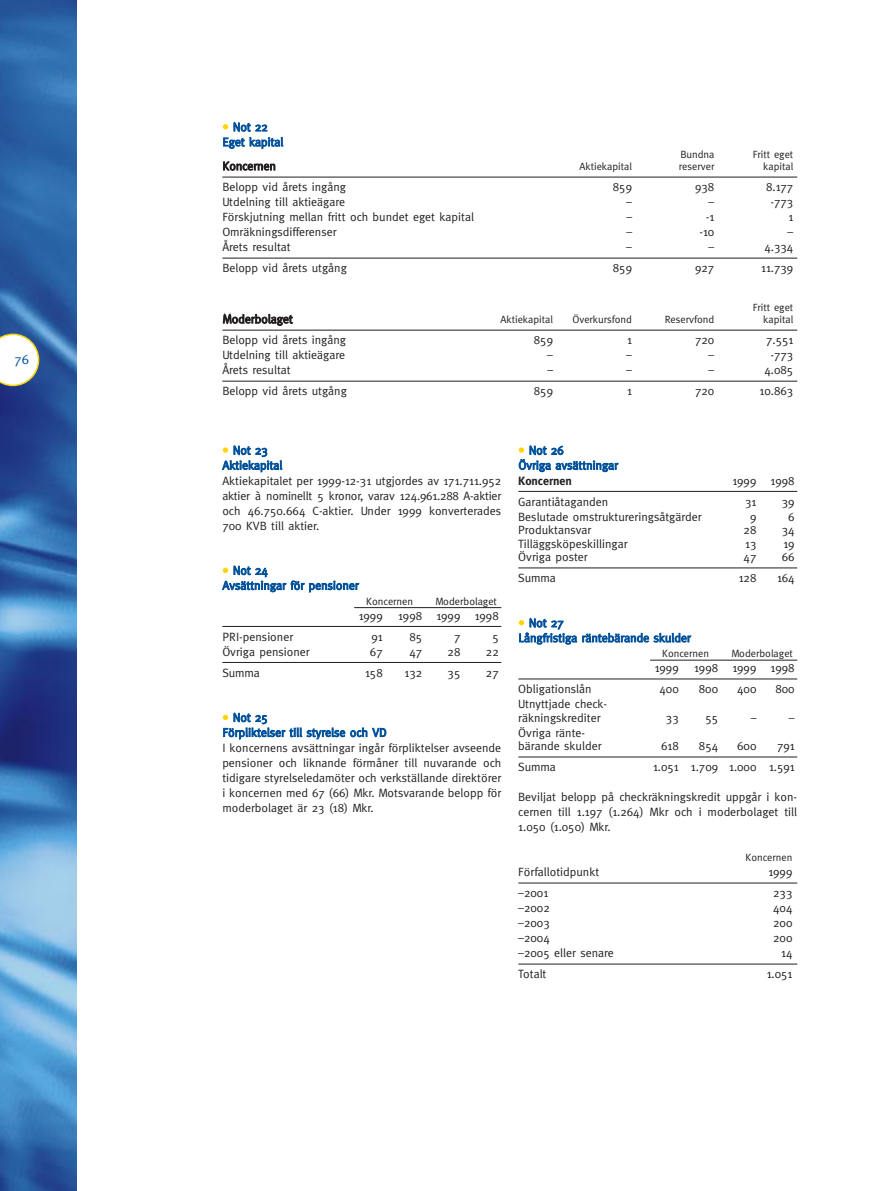
<style>
.page{position:relative;width:893px;height:1191px;background:#fff}
.page>*{position:absolute;margin:0;border:0;box-sizing:border-box;transform-origin:0 0}
.t1{font:13.5px "Meta";color:#01529b}
.t2{font:12px/15px "Meta";color:#231f20;text-align:justify}
.t3{font:12px/15px "Meta";color:#01529b}
.t4{font:700 12px "Meta";color:#231f20}
.t5{font:10.5px "Meta";color:#231f20}
.s1{color:#fed304}
</style>
<div class="page">
<img style="left:0;top:0;width:76px;height:1191px">
<svg style="left:0;top:333px;width:39px;height:53px"></svg>
<hr style="left:222px;top:177px;width:575px;height:1px;background:#231f20">
<hr style="left:222px;top:258px;width:575px;height:1px;background:#231f20">
<hr style="left:222px;top:330px;width:575px;height:1px;background:#231f20">
<hr style="left:222px;top:381px;width:575px;height:1px;background:#231f20">
<hr style="left:354px;top:607px;width:147px;height:1px;background:#231f20">
<hr style="left:222px;top:626px;width:279px;height:1px;background:#231f20">
<hr style="left:222px;top:662px;width:279px;height:1px;background:#231f20">
<hr style="left:518px;top:491px;width:279px;height:1px;background:#231f20">
<hr style="left:518px;top:567px;width:279px;height:1px;background:#231f20">
<hr style="left:650px;top:660px;width:147px;height:1px;background:#231f20">
<hr style="left:518px;top:678px;width:279px;height:1px;background:#231f20">
<hr style="left:518px;top:756px;width:279px;height:1px;background:#231f20">
<hr style="left:518px;top:882px;width:279px;height:1px;background:#231f20">
<hr style="left:518px;top:963px;width:279px;height:1px;background:#231f20">
<p class="t1" style="left:15px;top:354px;width:16px">76</p>
<p class="t3" style="left:223px;top:121px;width:62px"><span class="s1">•</span> Not 22<br>Eget kapital</p>
<p class="t5" style="left:680px;top:151px;width:36px">Bundna</p>
<p class="t5" style="left:753px;top:151px;width:42px">Fritt eget</p>
<p class="t2" style="left:223px;top:160px;width:55px">Koncernen</p>
<p class="t5" style="left:579px;top:163px;width:54px">Aktiekapital</p>
<p class="t5" style="left:679px;top:163px;width:37px">reserver</p>
<p class="t5" style="left:763px;top:163px;width:32px">kapital</p>
<p class="t2" style="left:222px;top:181px;width:125px">Belopp vid årets ingång</p>
<p class="t2" style="left:613px;top:181px;width:21px">859</p>
<p class="t2" style="left:695px;top:181px;width:21px">938</p>
<p class="t2" style="left:766px;top:181px;width:29px">8.177</p>
<p class="t2" style="left:222px;top:196px;width:124px">Utdelning till aktieägare</p>
<p class="t2" style="left:626px;top:196px;width:7px">–</p>
<p class="t2" style="left:709px;top:196px;width:7px">–</p>
<p class="t2" style="left:770px;top:196px;width:24px">-773</p>
<p class="t2" style="left:222px;top:211px;width:253px">Förskjutning mellan fritt och bundet eget kapital</p>
<p class="t2" style="left:626px;top:211px;width:7px">–</p>
<p class="t2" style="left:706px;top:211px;width:10px">-1</p>
<p class="t2" style="left:788px;top:211px;width:6px">1</p>
<p class="t2" style="left:222px;top:226px;width:116px">Omräkningsdifferenser</p>
<p class="t2" style="left:626px;top:226px;width:7px">–</p>
<p class="t2" style="left:699px;top:226px;width:16px">-10</p>
<p class="t2" style="left:788px;top:226px;width:7px">–</p>
<p class="t2" style="left:222px;top:241px;width:70px">Årets resultat</p>
<p class="t2" style="left:626px;top:241px;width:7px">–</p>
<p class="t2" style="left:709px;top:241px;width:7px">–</p>
<p class="t2" style="left:764px;top:241px;width:30px">4.334</p>
<p class="t2" style="left:222px;top:262px;width:126px">Belopp vid årets utgång</p>
<p class="t2" style="left:613px;top:262px;width:21px">859</p>
<p class="t2" style="left:695px;top:262px;width:21px">927</p>
<p class="t2" style="left:761px;top:262px;width:34px">11.739</p>
<p class="t5" style="left:753px;top:304px;width:42px">Fritt eget</p>
<p class="t2" style="left:223px;top:313px;width:72px">Moderbolaget</p>
<p class="t5" style="left:500px;top:316px;width:54px">Aktiekapital</p>
<p class="t5" style="left:572px;top:316px;width:61px">Överkursfond</p>
<p class="t5" style="left:665px;top:316px;width:51px">Reservfond</p>
<p class="t5" style="left:763px;top:316px;width:32px">kapital</p>
<p class="t2" style="left:222px;top:334px;width:125px">Belopp vid årets ingång</p>
<p class="t2" style="left:534px;top:334px;width:21px">859</p>
<p class="t2" style="left:627px;top:334px;width:6px">1</p>
<p class="t2" style="left:695px;top:334px;width:21px">720</p>
<p class="t2" style="left:766px;top:334px;width:29px">7.551</p>
<p class="t2" style="left:222px;top:349px;width:124px">Utdelning till aktieägare</p>
<p class="t2" style="left:547px;top:349px;width:7px">–</p>
<p class="t2" style="left:626px;top:349px;width:7px">–</p>
<p class="t2" style="left:709px;top:349px;width:7px">–</p>
<p class="t2" style="left:770px;top:349px;width:24px">-773</p>
<p class="t2" style="left:222px;top:364px;width:70px">Årets resultat</p>
<p class="t2" style="left:547px;top:364px;width:7px">–</p>
<p class="t2" style="left:626px;top:364px;width:7px">–</p>
<p class="t2" style="left:709px;top:364px;width:7px">–</p>
<p class="t2" style="left:764px;top:364px;width:30px">4.085</p>
<p class="t2" style="left:222px;top:385px;width:126px">Belopp vid årets utgång</p>
<p class="t2" style="left:534px;top:385px;width:21px">859</p>
<p class="t2" style="left:627px;top:385px;width:6px">1</p>
<p class="t2" style="left:695px;top:385px;width:21px">720</p>
<p class="t2" style="left:760px;top:385px;width:35px">10.863</p>
<p class="t3" style="left:223px;top:444px;width:61px"><span class="s1">•</span> Not 23<br>Aktiekapital</p>
<p class="t2" style="left:222px;top:474px;width:280px">Aktiekapitalet per 1999-12-31 utgjordes av 171.711.952 aktier à nominellt 5 kronor, varav 124.961.288 A-aktier och 46.750.664 C-aktier. Under 1999 konverterades 700 KVB till aktier.</p>
<p class="t3" style="left:223px;top:564px;width:138px"><span class="s1">•</span> Not 24<br>Avsättningar för pensioner</p>
<p class="t5" style="left:366px;top:597px;width:48px">Koncernen</p>
<p class="t5" style="left:435px;top:597px;width:63px">Moderbolaget</p>
<p class="t2" style="left:359px;top:609px;width:26px">1999</p>
<p class="t2" style="left:398px;top:609px;width:102px">1998 1999 1998</p>
<p class="t2" style="left:222px;top:630px;width:72px">PRI-pensioner</p>
<p class="t2" style="left:372px;top:630px;width:13px">91</p>
<p class="t2" style="left:409px;top:630px;width:14px">85</p>
<p class="t2" style="left:454px;top:630px;width:8px">7</p>
<p class="t2" style="left:492px;top:630px;width:8px">5</p>
<p class="t2" style="left:222px;top:645px;width:89px">Övriga pensioner</p>
<p class="t2" style="left:370px;top:645px;width:14px">67</p>
<p class="t2" style="left:409px;top:645px;width:14px">47</p>
<p class="t2" style="left:448px;top:645px;width:14px">28</p>
<p class="t2" style="left:486px;top:645px;width:14px">22</p>
<p class="t2" style="left:222px;top:666px;width:39px">Summa</p>
<p class="t2" style="left:365px;top:666px;width:19px">158</p>
<p class="t2" style="left:404px;top:666px;width:19px">132</p>
<p class="t2" style="left:448px;top:666px;width:14px">35</p>
<p class="t2" style="left:486px;top:666px;width:14px">27</p>
<p class="t3" style="left:223px;top:711px;width:166px"><span class="s1">•</span> Not 25<br>Förpliktelser till styrelse och VD</p>
<p class="t2" style="left:222px;top:741px;width:280px">I koncernens avsättningar ingår förpliktelser avseende pensioner och liknande förmåner till nuvarande och tidigare styrelseledamöter och verkställande direktörer i koncernen med 67 (66) Mkr. Motsvarande belopp för moderbolaget är 23 (18) Mkr.</p>
<p class="t3" style="left:518px;top:444px;width:101px"><span class="s1">•</span> Not 26<br>Övriga avsättningar</p>
<p class="t4" style="left:518px;top:476px;width:55px">Koncernen</p>
<p class="t2" style="left:732px;top:474px;width:64px">1999 1998</p>
<p class="t2" style="left:518px;top:495px;width:91px">Garantiåtaganden</p>
<p class="t2" style="left:745px;top:495px;width:13px">31</p>
<p class="t2" style="left:782px;top:495px;width:14px">39</p>
<p class="t2" style="left:518px;top:510px;width:185px">Beslutade omstruktureringsåtgärder</p>
<p class="t2" style="left:750px;top:510px;width:8px">9</p>
<p class="t2" style="left:788px;top:510px;width:8px">6</p>
<p class="t2" style="left:518px;top:524px;width:75px">Produktansvar</p>
<p class="t2" style="left:744px;top:524px;width:14px">28</p>
<p class="t2" style="left:782px;top:524px;width:14px">34</p>
<p class="t2" style="left:518px;top:537px;width:111px">Tilläggsköpeskillingar</p>
<p class="t2" style="left:745px;top:537px;width:13px">13</p>
<p class="t2" style="left:783px;top:537px;width:13px">19</p>
<p class="t2" style="left:518px;top:551px;width:71px">Övriga poster</p>
<p class="t2" style="left:744px;top:551px;width:14px">47</p>
<p class="t2" style="left:782px;top:551px;width:14px">66</p>
<p class="t2" style="left:518px;top:572px;width:39px">Summa</p>
<p class="t2" style="left:739px;top:572px;width:19px">128</p>
<p class="t2" style="left:777px;top:572px;width:19px">164</p>
<p class="t3" style="left:518px;top:616px;width:174px"><span class="s1">•</span> Not 27<br>Långfristiga räntebärande skulder</p>
<p class="t5" style="left:662px;top:649px;width:48px">Koncernen</p>
<p class="t5" style="left:731px;top:649px;width:63px">Moderbolaget</p>
<p class="t2" style="left:655px;top:662px;width:26px">1999</p>
<p class="t2" style="left:694px;top:662px;width:102px">1998 1999 1998</p>
<p class="t2" style="left:518px;top:683px;width:75px">Obligationslån</p>
<p class="t2" style="left:659px;top:683px;width:21px">400</p>
<p class="t2" style="left:699px;top:683px;width:21px">800</p>
<p class="t2" style="left:737px;top:683px;width:21px">400</p>
<p class="t2" style="left:775px;top:683px;width:21px">800</p>
<p class="t2" style="left:518px;top:698px;width:90px;line-height:13.5px">Utnyttjade check&shy;räkningskrediter</p>
<p class="t2" style="left:666px;top:711px;width:14px">33</p>
<p class="t2" style="left:705px;top:711px;width:14px">55</p>
<p class="t2" style="left:751px;top:711px;width:7px">–</p>
<p class="t2" style="left:789px;top:711px;width:7px">–</p>
<p class="t2" style="left:518px;top:727px;width:85px;line-height:13.5px">Övriga ränte&shy;bärande skulder</p>
<p class="t2" style="left:661px;top:740px;width:19px">618</p>
<p class="t2" style="left:699px;top:740px;width:21px">854</p>
<p class="t2" style="left:737px;top:740px;width:21px">600</p>
<p class="t2" style="left:777px;top:740px;width:19px">791</p>
<p class="t2" style="left:518px;top:761px;width:39px">Summa</p>
<p class="t2" style="left:653px;top:761px;width:143px">1.051 1.709 1.000 1.591</p>
<p class="t2" style="left:518px;top:791px;width:280px">Beviljat belopp på checkräkningskredit uppgår i kon&shy;cernen till 1.197 (1.264) Mkr och i moderbolaget till 1.050 (1.050) Mkr.</p>
<p class="t5" style="left:746px;top:853px;width:48px">Koncernen</p>
<p class="t2" style="left:518px;top:866px;width:82px">Förfallotidpunkt</p>
<p class="t2" style="left:768px;top:866px;width:26px">1999</p>
<p class="t2" style="left:518px;top:887px;width:31px">–2001</p>
<p class="t2" style="left:773px;top:887px;width:21px">233</p>
<p class="t2" style="left:518px;top:902px;width:33px">–2002</p>
<p class="t2" style="left:773px;top:902px;width:21px">404</p>
<p class="t2" style="left:518px;top:917px;width:33px">–2003</p>
<p class="t2" style="left:773px;top:917px;width:21px">200</p>
<p class="t2" style="left:518px;top:932px;width:33px">–2004</p>
<p class="t2" style="left:773px;top:932px;width:21px">200</p>
<p class="t2" style="left:518px;top:947px;width:97px">–2005 eller senare</p>
<p class="t2" style="left:781px;top:947px;width:13px">14</p>
<p class="t2" style="left:518px;top:968px;width:30px">Totalt</p>
<p class="t2" style="left:767px;top:968px;width:27px">1.051</p>
</div>
